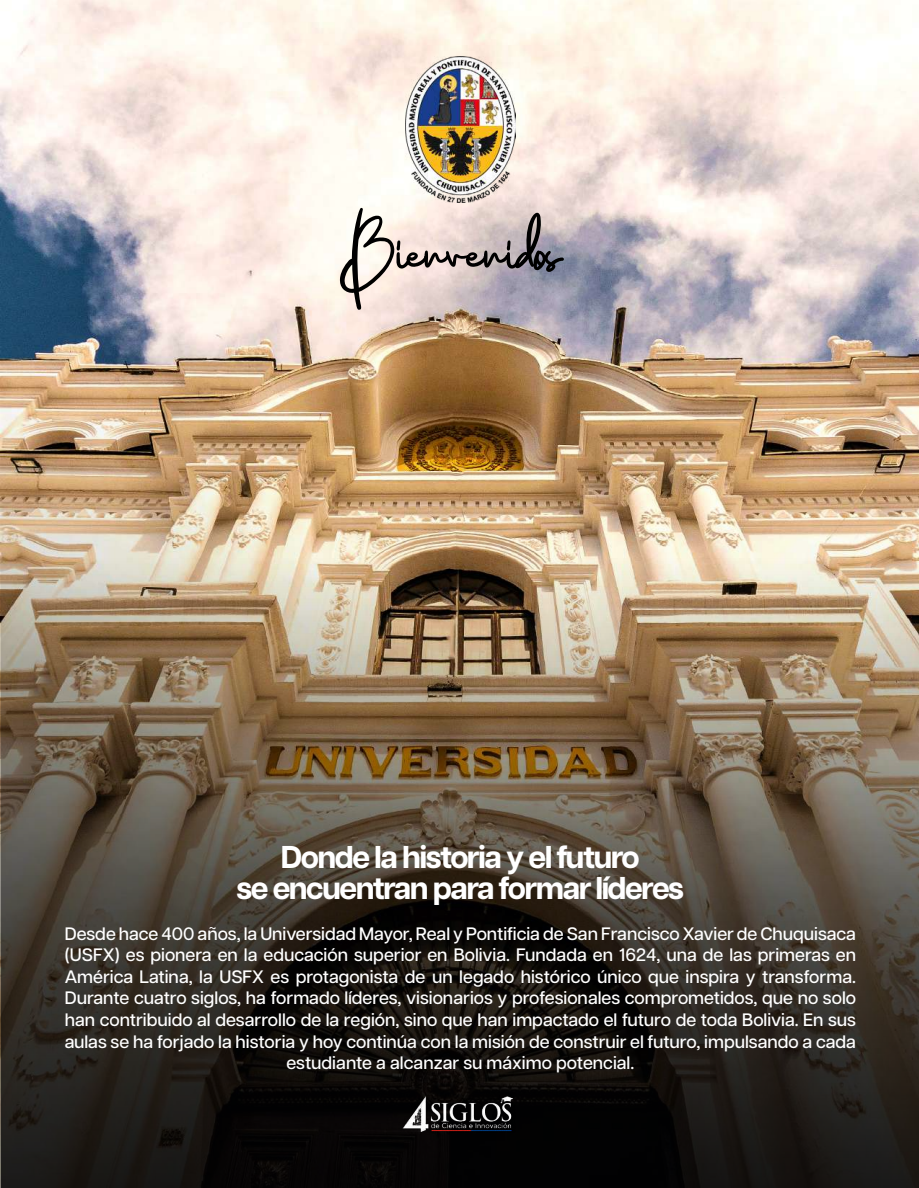
<style>
.page{position:relative;width:919px;height:1188px;background:#fff}
.page>*{position:absolute;margin:0;border:0;box-sizing:border-box;transform-origin:0 0}
.t1{font:103.5px "Jenifa";color:#000}
.t2{font:700 31.5px/31.5px "Articulat CF";letter-spacing:-.05em;color:#fff;text-align:center}
.t3{font:500 18px/21.6px "Articulat CF";color:#fff;text-align:center}
</style>
<div class="page">
<img style="left:1px;top:0;width:917px;height:307px">
<img style="left:1px;top:307px;width:917px;height:881px">
<img style="left:405px;top:56px;width:110px;height:147px">
<img style="left:371px;top:1069px;width:178px;height:90px">
<h1 class="t1" style="left:341px;top:204px;width:223px">Bienvenidos</h1>
<h2 class="t2" style="left:237px;top:843px;width:449px">Donde la historia y el futuro<br>se encuentran para formar líderes</h2>
<p class="t3" style="left:65px;top:923px;width:792px">Desde hace 400 años, la Universidad Mayor, Real y Pontificia de San Francisco Xavier de Chuquisaca (USFX) es pionera en la educación superior en Bolivia. Fundada en 1624, una de las primeras en América Latina, la USFX es protagonista de un legado histórico único que inspira y transforma.<br>Durante cuatro siglos, ha formado líderes, visionarios y profesionales comprometidos, que no solo han contribuido al desarrollo de la región, sino que han impactado el futuro de toda Bolivia. En sus aulas se ha forjado la historia y hoy continúa con la misión de construir el futuro, impulsando a cada estudiante a alcanzar su máximo potencial.</p>
</div>
